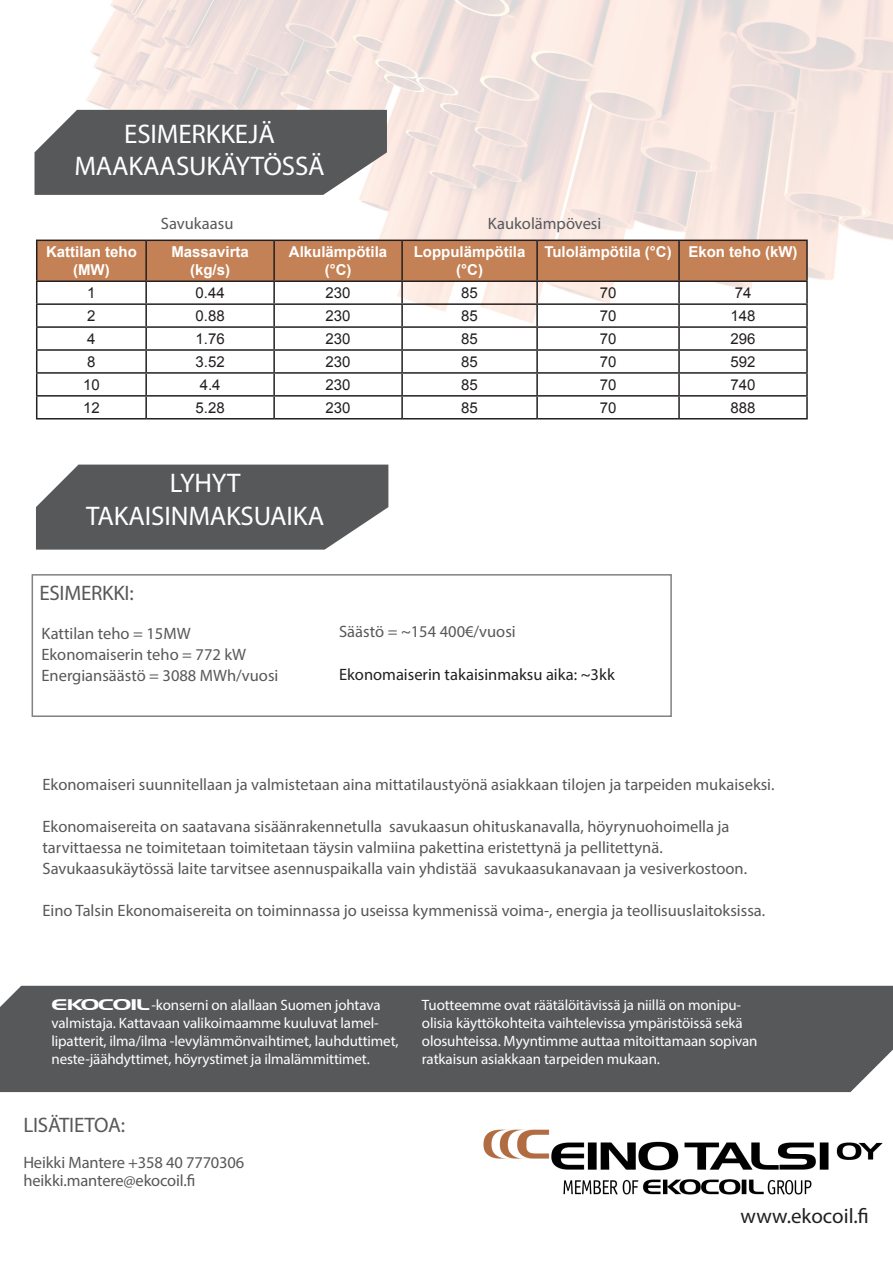
<style>
.page{position:relative;width:893px;height:1263px;background:#fff}
.page>*{position:absolute;margin:0;border:0;box-sizing:border-box;transform-origin:0 0}
.Ingressi{font:27px "Myriad Pro";letter-spacing:-.005em;color:#fff}
.t1{font:21px "Myriad Pro";letter-spacing:-.01em;color:#57585a}
.t2{font:21px "Myriad Pro";color:#231f20}
.Leipäteksti{font:16.5px "Myriad Pro";color:#57585a}
.Leipäteksti-2{font:16.5px "Myriad Pro";color:#231f20}
.t3{font:15px/18px "Myriad Pro";letter-spacing:-.01em;color:#fff}
.t4{font:700 15px/18px "Arial";color:#fff;text-align:center}
.t5{font:15px "Arial";color:#231f20}
.s1{font-family:"Handel Gothic BT"}
</style>
<div class="page">
<img style="left:34px;top:0;width:859px;height:280px">
<svg style="left:35px;top:110px;width:352px;height:85px;background:#636465"></svg>
<hr style="left:679px;top:240px;width:129px;height:1px;background:#231f20">
<hr style="left:679px;top:280px;width:129px;height:2px;background:#231f20">
<hr style="left:679px;top:303px;width:129px;height:2px;background:#231f20">
<hr style="left:679px;top:326px;width:129px;height:2px;background:#231f20">
<hr style="left:679px;top:349px;width:129px;height:2px;background:#231f20">
<hr style="left:679px;top:372px;width:129px;height:2px;background:#231f20">
<hr style="left:679px;top:395px;width:129px;height:2px;background:#231f20">
<hr style="left:806px;top:241px;width:2px;height:39px;background:#231f20">
<hr style="left:806px;top:282px;width:2px;height:21px;background:#231f20">
<hr style="left:806px;top:305px;width:2px;height:21px;background:#231f20">
<hr style="left:806px;top:328px;width:2px;height:21px;background:#231f20">
<hr style="left:806px;top:351px;width:2px;height:21px;background:#231f20">
<hr style="left:806px;top:374px;width:2px;height:21px;background:#231f20">
<svg style="left:36px;top:240px;width:771px;height:178px"></svg>
<hr style="left:145px;top:397px;width:2px;height:21px;background:#231f20">
<hr style="left:273px;top:397px;width:2px;height:21px;background:#231f20">
<hr style="left:401px;top:397px;width:2px;height:21px;background:#231f20">
<hr style="left:536px;top:397px;width:2px;height:21px;background:#231f20">
<hr style="left:678px;top:397px;width:2px;height:21px;background:#231f20">
<hr style="left:806px;top:397px;width:2px;height:21px;background:#231f20">
<hr style="left:36px;top:418px;width:110px;height:1px;background:#231f20">
<hr style="left:146px;top:418px;width:128px;height:1px;background:#231f20">
<hr style="left:274px;top:418px;width:128px;height:1px;background:#231f20">
<hr style="left:402px;top:418px;width:135px;height:1px;background:#231f20">
<hr style="left:537px;top:418px;width:142px;height:1px;background:#231f20">
<hr style="left:679px;top:418px;width:129px;height:1px;background:#231f20">
<img style="left:483px;top:1129px;width:400px;height:66px">
<div style="left:0;top:986px;width:893px;height:106px;background:#57585a"></div>
<svg style="left:36px;top:465px;width:352px;height:85px;background:#646566"></svg>
<div style="left:32px;top:574px;width:640px;height:143px;border:2px solid #808285"></div>
<p class="Ingressi" style="left:124px;top:117px;width:152px">ESIMERKKEJÄ</p>
<p class="Ingressi" style="left:74px;top:150px;width:252px">MAAKAASUKÄYTÖSSÄ</p>
<p class="Leipäteksti" style="left:161px;top:213px;width:74px">Savukaasu</p>
<p class="Leipäteksti" style="left:488px;top:213px;width:115px">Kaukolämpövesi</p>
<p class="t4" style="left:46px;top:243px;width:92px">Kattilan teho (MW)</p>
<p class="t4" style="left:171px;top:243px;width:79px">Massavirta (kg/s)</p>
<p class="t4" style="left:289px;top:243px;width:100px">Alkulämpötila (°C)</p>
<p class="t4" style="left:414px;top:243px;width:113px">Loppulämpötila</p>
<p class="t4" style="left:456px;top:261px;width:28px">(°C)</p>
<p class="t4" style="left:544px;top:243px;width:129px">Tulolämpötila (°C)</p>
<p class="t4" style="left:688px;top:243px;width:111px">Ekon teho (kW)</p>
<p class="t5" style="left:87px;top:283px;width:10px">1</p>
<p class="t5" style="left:196px;top:283px;width:31px">0.44</p>
<p class="t5" style="left:326px;top:283px;width:27px">230</p>
<p class="t5" style="left:461px;top:283px;width:18px">85</p>
<p class="t5" style="left:600px;top:283px;width:18px">70</p>
<p class="t5" style="left:735px;top:283px;width:18px">74</p>
<p class="t5" style="left:87px;top:306px;width:10px">2</p>
<p class="t5" style="left:196px;top:306px;width:31px">0.88</p>
<p class="t5" style="left:326px;top:306px;width:27px">230</p>
<p class="t5" style="left:461px;top:306px;width:18px">85</p>
<p class="t5" style="left:600px;top:306px;width:18px">70</p>
<p class="t5" style="left:730px;top:306px;width:27px">148</p>
<p class="t5" style="left:87px;top:329px;width:10px">4</p>
<p class="t5" style="left:196px;top:329px;width:31px">1.76</p>
<p class="t5" style="left:326px;top:329px;width:27px">230</p>
<p class="t5" style="left:461px;top:329px;width:18px">85</p>
<p class="t5" style="left:600px;top:329px;width:18px">70</p>
<p class="t5" style="left:730px;top:329px;width:27px">296</p>
<p class="t5" style="left:87px;top:352px;width:10px">8</p>
<p class="t5" style="left:196px;top:352px;width:31px">3.52</p>
<p class="t5" style="left:326px;top:352px;width:27px">230</p>
<p class="t5" style="left:461px;top:352px;width:18px">85</p>
<p class="t5" style="left:600px;top:352px;width:18px">70</p>
<p class="t5" style="left:730px;top:352px;width:27px">592</p>
<p class="t5" style="left:83px;top:375px;width:18px">10</p>
<p class="t5" style="left:200px;top:375px;width:22px">4.4</p>
<p class="t5" style="left:326px;top:375px;width:27px">230</p>
<p class="t5" style="left:461px;top:375px;width:18px">85</p>
<p class="t5" style="left:600px;top:375px;width:18px">70</p>
<p class="t5" style="left:730px;top:375px;width:27px">740</p>
<p class="t5" style="left:83px;top:398px;width:18px">12</p>
<p class="t5" style="left:196px;top:398px;width:31px">5.28</p>
<p class="t5" style="left:326px;top:398px;width:27px">230</p>
<p class="t5" style="left:461px;top:398px;width:18px">85</p>
<p class="t5" style="left:600px;top:398px;width:18px">70</p>
<p class="t5" style="left:730px;top:398px;width:27px">888</p>
<p class="Ingressi" style="left:170px;top:467px;width:72px">LYHYT</p>
<p class="Ingressi" style="left:86px;top:499px;width:240px">TAKAISINMAKSUAIKA</p>
<p class="t1" style="left:39px;top:580px;width:96px">ESIMERKKI:</p>
<p class="Leipäteksti" style="left:41px;top:624px;width:151px">Kattilan teho = 15MW</p>
<p class="Leipäteksti" style="left:41px;top:645px;width:206px">Ekonomaiserin teho = 772 kW</p>
<p class="Leipäteksti" style="left:41px;top:666px;width:238px">Energiansäästö = 3088 MWh/vuosi</p>
<p class="Leipäteksti" style="left:339px;top:622px;width:178px">Säästö = ~154 400€/vuosi</p>
<p class="Leipäteksti-2" style="left:339px;top:664px;width:277px">Ekonomaiserin takaisinmaksu aika: ~3kk</p>
<p class="Leipäteksti" style="left:43px;top:774px;width:733px">Ekonomaiseri suunnitellaan ja valmistetaan aina mittatilaustyönä asiakkaan tilojen ja tarpeiden mukaiseksi.</p>
<p class="Leipäteksti" style="left:43px;top:816px;width:688px">Ekonomaisereita on saatavana sisäänrakennetulla savukaasun ohituskanavalla, höyrynuohoimella ja</p>
<p class="Leipäteksti" style="left:43px;top:837px;width:622px">tarvittaessa ne toimitetaan toimitetaan täysin valmiina pakettina eristettynä ja pellitettynä.</p>
<p class="Leipäteksti" style="left:43px;top:858px;width:706px">Savukaasukäytössä laite tarvitsee asennuspaikalla vain yhdistää savukaasukanavaan ja vesiverkostoon.</p>
<p class="Leipäteksti" style="left:43px;top:900px;width:724px">Eino Talsin Ekonomaisereita on toiminnassa jo useissa kymmenissä voima-, energia ja teollisuuslaitoksissa.</p>
<p class="t3" style="left:52px;top:996px;width:349px"><span class="s1">EKOCOIL</span> -konserni on alallaan Suomen johtava valmistaja. Kattavaan valikoimaamme kuuluvat lamel&shy;lipatterit, ilma/ilma -levylämmönvaihtimet, lauhduttimet, neste-jäähdyttimet, höyrystimet ja ilmalämmittimet.</p>
<p class="t3" style="left:422px;top:996px;width:337px">Tuotteemme ovat räätälöitävissä ja niillä on monipu&shy;olisia käyttökohteita vaihtelevissa ympäristöissä sekä olosuhteissa. Myyntimme auttaa mitoittamaan sopivan ratkaisun asiakkaan tarpeiden mukaan.</p>
<p class="t1" style="left:23px;top:1112px;width:103px">LISÄTIETOA:</p>
<p class="Leipäteksti" style="left:23px;top:1153px;width:222px">Heikki Mantere +358 40 7770306</p>
<p class="Leipäteksti" style="left:23px;top:1171px;width:173px">heikki.mantere@ekocoil.fi</p>
<p class="t2" style="left:741px;top:1203px;width:130px">www.ekocoil.fi</p>
</div>
